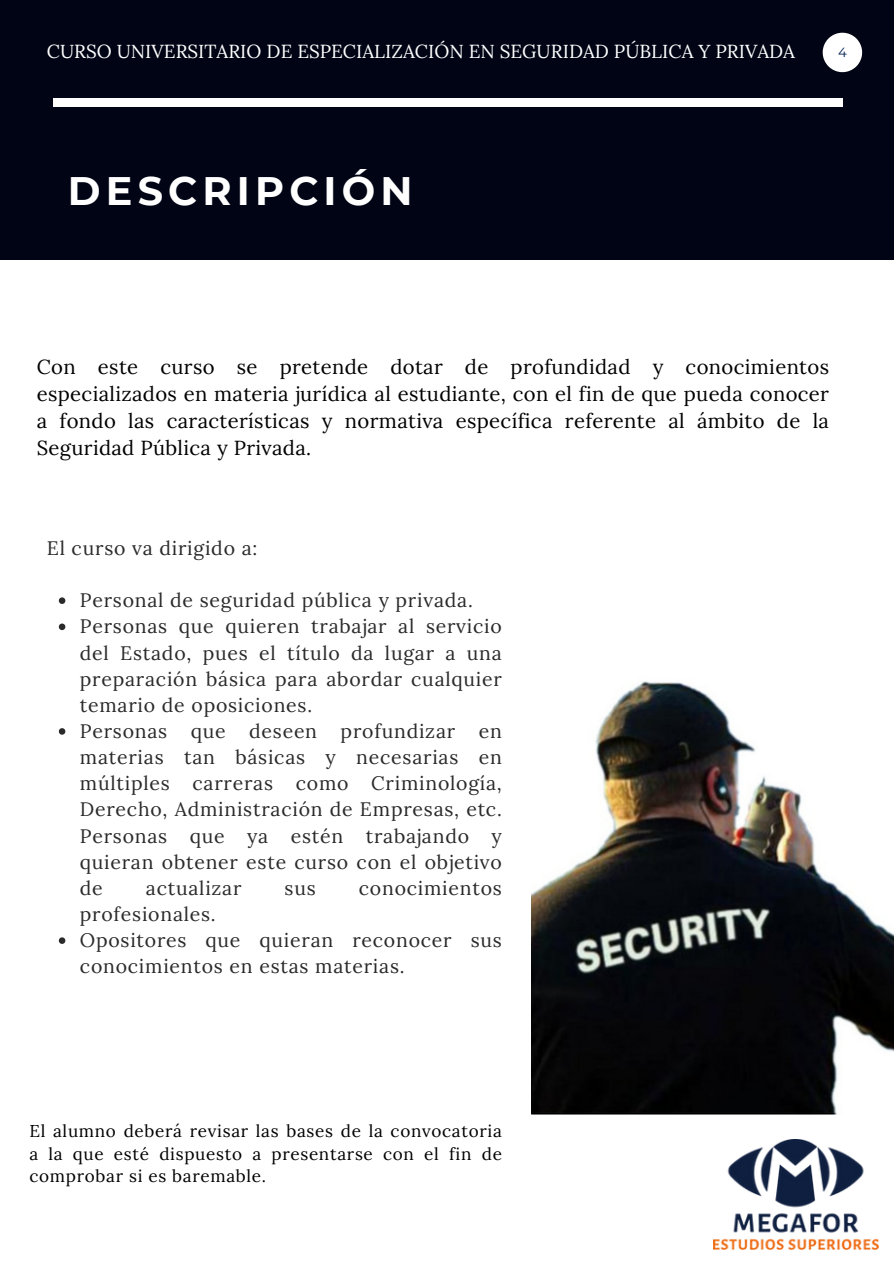
<style>
.page{position:relative;width:894px;height:1264px;background:#fff}
.page>*{position:absolute;margin:0;border:0;box-sizing:border-box;transform-origin:0 0}
.t1{font:700 39.75px "Montserrat";letter-spacing:.13em;color:#fff}
.t2{font:20.25px/27px "Lora";letter-spacing:.015em;color:#000;text-align:justify}
.t3{font:19.5px/26.1px "Lora";letter-spacing:.04em;color:#2a2a2a;text-align:justify}
.t4{font:18.9px "Lora";color:#fff}
.t5{font:17.1px/22.5px "Lora";letter-spacing:.04em;color:#000;text-align:justify}
.t6{font:13.2px "Montserrat";color:#012250}
</style>
<div class="page">
<img style="left:531px;top:681px;width:362px;height:433px">
<div style="left:0;top:0;width:893px;height:267px;background:#000414"></div>
<div style="left:53px;top:98px;width:789px;height:9px;background:#fff"></div>
<img style="left:713px;top:1139px;width:164px;height:110px">
<svg style="left:822px;top:33px;width:39px;height:39px"></svg>
<svg style="left:59px;top:597px;width:6px;height:7px"></svg>
<svg style="left:59px;top:623px;width:6px;height:7px"></svg>
<svg style="left:59px;top:728px;width:6px;height:6px"></svg>
<svg style="left:59px;top:937px;width:6px;height:6px"></svg>
<p class="t4" style="left:47px;top:39px;width:749px">CURSO UNIVERSITARIO DE ESPECIALIZACIÓN EN SEGURIDAD PÚBLICA Y PRIVADA</p>
<p class="t6" style="left:838px;top:44px;width:10px">4</p>
<p class="t1" style="left:68px;top:167px;width:346px">DESCRIPCIÓN</p>
<p class="t2" style="left:37px;top:353px;width:793px">Con este curso se pretende dotar de profundidad y conocimientos especializados en materia jurídica al estudiante, con el fin de que pueda conocer a fondo las características y normativa específica referente al ámbito de la Seguridad Pública y Privada.</p>
<p class="t3" style="left:47px;top:534px;width:212px">El curso va dirigido a:</p>
<p class="t3" style="left:80px;top:587px;width:394px">Personal de seguridad pública y privada.</p>
<p class="t3" style="left:80px;top:613px;width:423px">Personas que quieren trabajar al servicio del Estado, pues el título da lugar a una preparación básica para abordar cualquier temario de oposiciones.</p>
<p class="t3" style="left:80px;top:717px;width:423px">Personas que deseen profundizar en materias tan básicas y necesarias en múltiples carreras como Criminología, Derecho, Administración de Empresas, etc.<br>Personas que ya estén trabajando y quieran obtener este curso con el objetivo de</p>
<p class="t3" style="left:146px;top:874px;width:97px">actualizar</p>
<p class="t3" style="left:284px;top:874px;width:33px">sus</p>
<p class="t3" style="left:359px;top:874px;width:144px">conocimientos</p>
<p class="t3" style="left:80px;top:900px;width:137px">profesionales.</p>
<p class="t3" style="left:80px;top:927px;width:423px">Opositores que quieran reconocer sus conocimientos en estas materias.</p>
<p class="t5" style="left:29px;top:1119px;width:474px">El alumno deberá revisar las bases de la convocatoria a la que esté dispuesto a presentarse con el fin de comprobar si es baremable.</p>
</div>
